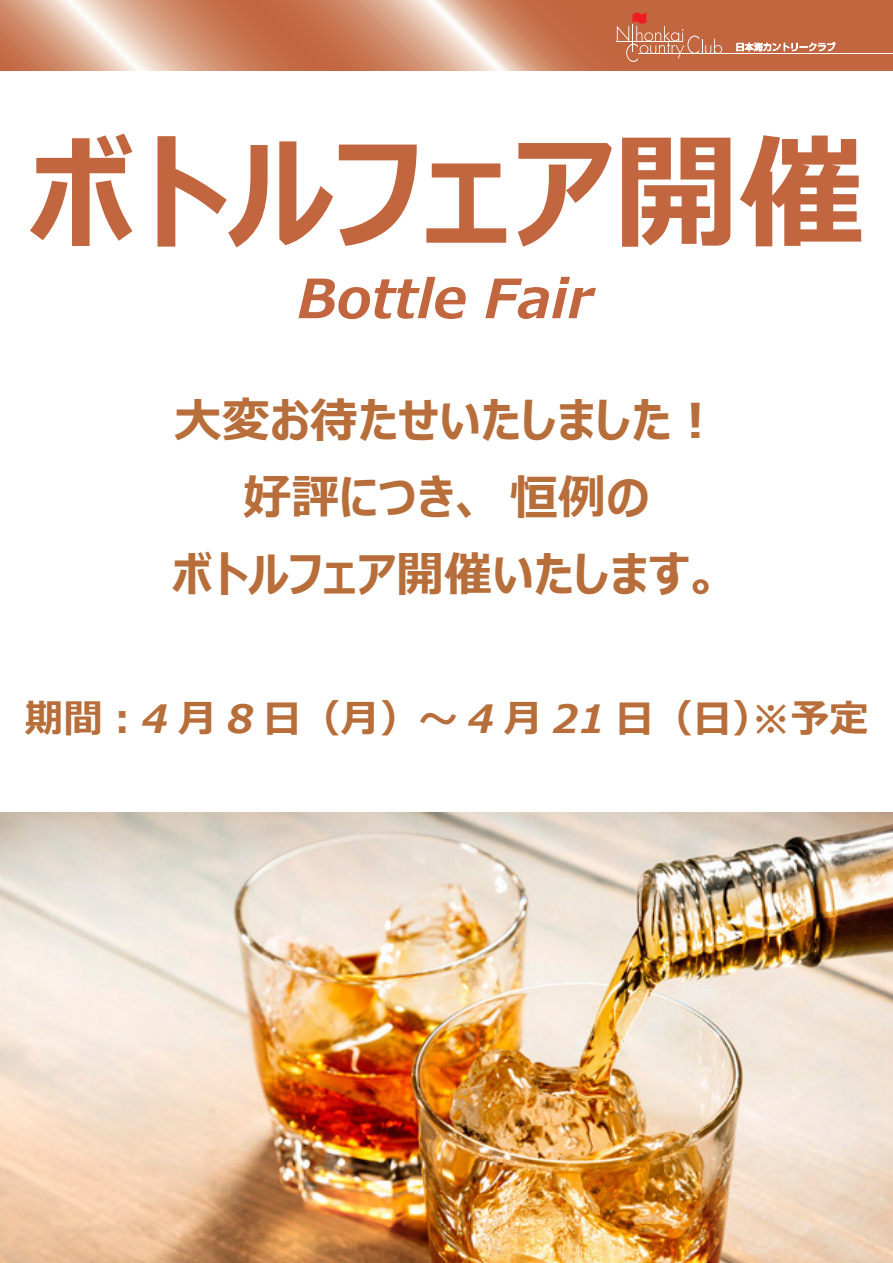
<style>
.page{position:relative;width:893px;height:1263px;background:#fff}
.page>*{position:absolute;margin:0;border:0;box-sizing:border-box;transform-origin:0 0}
.t1{font:italic 700 125.4px "Meiryo UI";color:#c26640}
.t2{font:italic 700 53.85px "Meiryo UI";color:#c26640}
.t3{font:italic 700 48px/76.8px "Meiryo UI";color:#b76e3a;text-align:center}
.t4{font:italic 700 39px "Meiryo UI";color:#b76e3a}
</style>
<div class="page">
<svg style="left:0;top:0;width:893px;height:70px;background:#d08b6b"></svg>
<img style="left:0;top:812px;width:893px;height:451px">
<svg style="left:617px;top:12px;width:105px;height:50px;background:#c76f4d"></svg>
<hr style="left:617px;top:41px;width:66px;height:1px;background:#fff">
<hr style="left:638px;top:53px;width:255px;height:1px;background:#fff">
<svg style="left:736px;top:42px;width:100px;height:10px"></svg>
<h1 class="t1" style="left:29px;top:106px;width:837px">ボトルフェア開催</h1>
<p class="t2" style="left:298px;top:261px;width:297px">Bottle Fair</p>
<p class="t3" style="left:172px;top:385px;width:551px">大変お待たせいたしました︕好評につき、恒例の<br>ボトルフェア開催いたします。</p>
<p class="t4" style="left:25px;top:691px;width:845px">期間︓4 月 8 日（月）～ 4 月 21 日（日）※予定</p>
</div>
